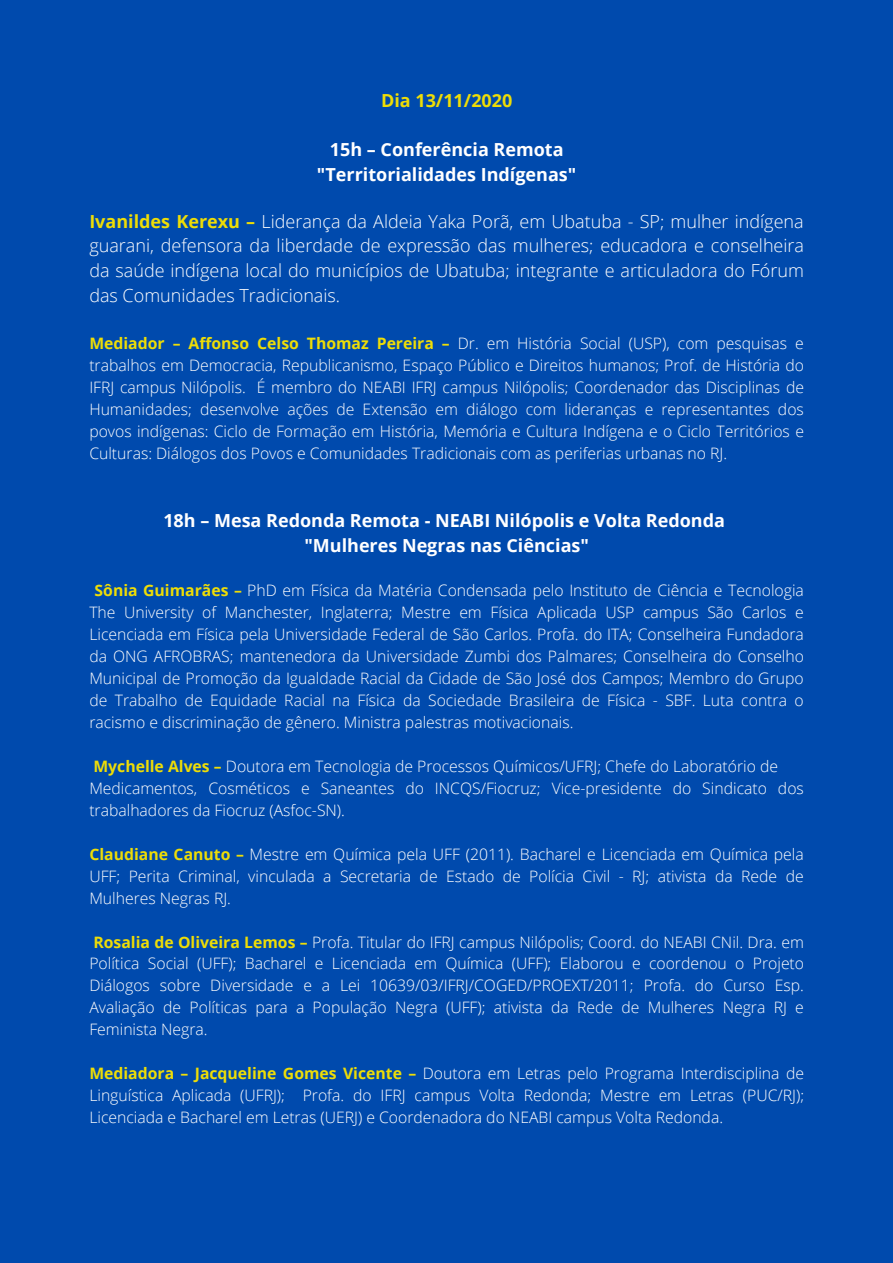
<style>
.page{position:relative;width:893px;height:1263px;background:#004aad}
.page>*{position:absolute;margin:0;border:0;box-sizing:border-box;transform-origin:0 0}
.t1{font:300 18px/24.8px "Open Sans";color:#fff;text-align:justify}
.t2{font:700 18px/24.8px "Open Sans";color:#fff;text-align:center}
.t3{font:700 18px "Open Sans";color:#eedd06}
.t4{font:300 15.75px/22px "Open Sans";color:#fff;text-align:justify}
.s1{font-weight:700;color:#eedd06}
</style>
<div class="page">
<p class="t3" style="left:381px;top:87px;width:133px">Dia 13/11/2020</p>
<p class="t2" style="left:317px;top:137px;width:261px">15h – Conferência Remota "Territorialidades Indígenas"</p>
<p class="t1" style="left:89px;top:208px;width:716px"><span class="s1">Ivanildes Kerexu –</span> Liderança da Aldeia Yaka Porã, em Ubatuba - SP; mulher indígena guarani, defensora da liberdade de expressão das mulheres; educadora e conselheira da saúde indígena local do municípios de Ubatuba; integrante e articuladora do Fórum das Comunidades Tradicionais.</p>
<p class="t4" style="left:89px;top:332px;width:716px"><span class="s1">Mediador – Affonso Celso Thomaz Pereira –</span> Dr. em História Social (USP), com pesquisas e trabalhos em Democracia, Republicanismo, Espaço Público e Direitos humanos; Prof. de História do IFRJ campus Nilópolis. É membro do NEABI IFRJ campus Nilópolis; Coordenador das Disciplinas de Humanidades; desenvolve ações de Extensão em diálogo com lideranças e representantes dos povos indígenas: Ciclo de Formação em História, Memória e Cultura Indígena e o Ciclo Territórios e Culturas: Diálogos dos Povos e Comunidades Tradicionais com as periferias urbanas no RJ.</p>
<p class="t2" style="left:163px;top:508px;width:563px">18h – Mesa Redonda Remota - NEABI Nilópolis e Volta Redonda "Mulheres Negras nas Ciências"</p>
<p class="t4" style="left:89px;top:579px;width:716px;text-indent:5px"><span class="s1">Sônia Guimarães –</span> PhD em Física da Matéria Condensada pelo Instituto de Ciência e Tecnologia The University of Manchester, Inglaterra; Mestre em Física Aplicada USP campus São Carlos e Licenciada em Física pela Universidade Federal de São Carlos. Profa. do ITA; Conselheira Fundadora da ONG AFROBRAS; mantenedora da Universidade Zumbi dos Palmares; Conselheira do Conselho Municipal de Promoção da Igualdade Racial da Cidade de São José dos Campos; Membro do Grupo de Trabalho de Equidade Racial na Física da Sociedade Brasileira de Física - SBF. Luta contra o racismo e discriminação de gênero. Ministra palestras motivacionais.</p>
<p class="t4" style="left:89px;top:755px;width:716px;text-align:left"><span class="s1">Mychelle Alves –</span> Doutora em Tecnologia de Processos Químicos/UFRJ; Chefe do Laboratório de<br>Medicamentos, Cosméticos e Saneantes do INCQS/Fiocruz; Vice-presidente do Sindicato dos trabalhadores da Fiocruz (Asfoc-SN).</p>
<p class="t4" style="left:89px;top:843px;width:716px"><span class="s1">Claudiane Canuto –</span> Mestre em Química pela UFF (2011). Bacharel e Licenciada em Química pela UFF; Perita Criminal, vinculada a Secretaria de Estado de Polícia Civil - RJ; ativista da Rede de Mulheres Negras RJ.</p>
<p class="t4" style="left:89px;top:930px;width:716px"><span class="s1">Rosalia de Oliveira Lemos –</span> Profa. Titular do IFRJ campus Nilópolis; Coord. do NEABI CNil. Dra. em Política Social (UFF); Bacharel e Licenciada em Química (UFF); Elaborou e coordenou o Projeto Diálogos sobre Diversidade e a Lei 10639/03/IFRJ/COGED/PROEXT/2011; Profa. do Curso Esp.<br>Avaliação de Políticas para a População Negra (UFF); ativista da Rede de Mulheres Negra RJ e Feminista Negra.</p>
<p class="t4" style="left:89px;top:1062px;width:716px"><span class="s1">Mediadora – Jacqueline Gomes Vicente –</span> Doutora em Letras pelo Programa Interdisciplina de Linguística Aplicada (UFRJ); Profa. do IFRJ campus Volta Redonda; Mestre em Letras (PUC/RJ); Licenciada e Bacharel em Letras (UERJ) e Coordenadora do NEABI campus Volta Redonda.</p>
</div>
